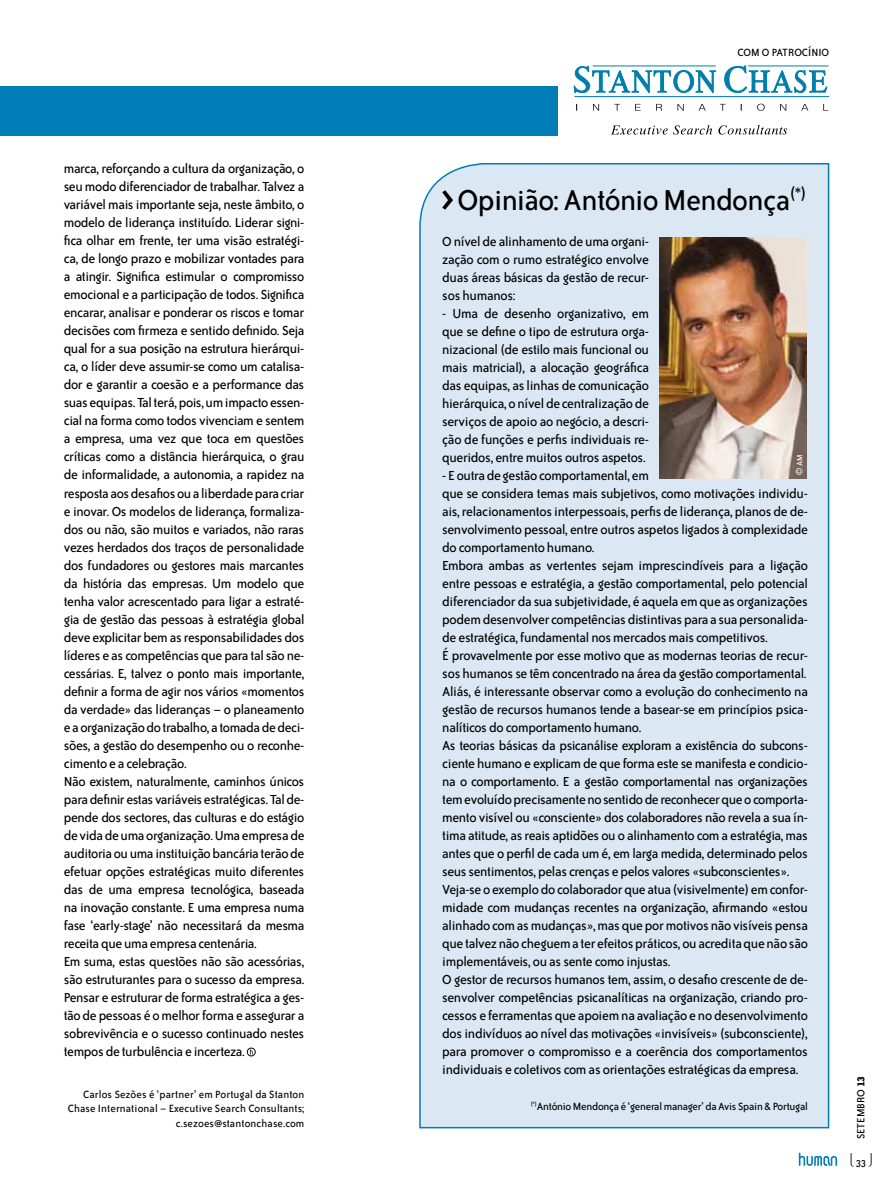
<style>
.page{position:relative;width:893px;height:1191px;background:#fff}
.page>*{position:absolute;margin:0;border:0;box-sizing:border-box;transform-origin:0 0}
.t1{font:33px "Bailey Sans ITC";letter-spacing:-.02em;color:#000}
.t2{font:15px/18px "Bailey Sans ITC";letter-spacing:-.025em;color:#000;text-align:justify}
.t3{font:12px/14.4px "Bailey Sans ITC";letter-spacing:.01em;color:#000;text-align:right}
.t4{font:12px "Bailey Sans ITC";letter-spacing:-.02em;color:#000}
.t5{font:9px "Bailey Sans ITC";color:#fff}
.s1{font-family:"Helvetica Neue"}
.s2{font-weight:700}
</style>
<div class="page">
<svg style="left:851px;top:1153px;width:2px;height:13px"></svg>
<svg style="left:869px;top:1153px;width:3px;height:13px"></svg>
<svg style="left:799px;top:1152px;width:38px;height:13px"></svg>
<svg style="left:247px;top:1047px;width:9px;height:9px"></svg>
<div style="left:0;top:86px;width:557px;height:49px;background:#007db7"></div>
<svg style="left:593px;top:104px;width:6px;height:7px"></svg>
<svg style="left:614px;top:104px;width:6px;height:7px"></svg>
<svg style="left:635px;top:104px;width:6px;height:7px"></svg>
<svg style="left:656px;top:104px;width:6px;height:7px"></svg>
<svg style="left:677px;top:104px;width:7px;height:7px"></svg>
<svg style="left:699px;top:104px;width:7px;height:7px"></svg>
<svg style="left:720px;top:104px;width:6px;height:7px"></svg>
<svg style="left:757px;top:104px;width:8px;height:7px"></svg>
<svg style="left:780px;top:104px;width:6px;height:7px"></svg>
<svg style="left:801px;top:104px;width:7px;height:7px"></svg>
<svg style="left:823px;top:104px;width:5px;height:7px"></svg>
<svg style="left:611px;top:125px;width:101px;height:10px"></svg>
<svg style="left:718px;top:125px;width:69px;height:10px"></svg>
<svg style="left:574px;top:66px;width:142px;height:27px"></svg>
<svg style="left:725px;top:66px;width:102px;height:27px"></svg>
<hr style="left:748px;top:65px;width:80px;height:1px;background:#007eac">
<hr style="left:575px;top:96px;width:254px;height:1px;background:#007eac">
<hr style="left:593px;top:65px;width:122px;height:1px;background:#007eac">
<svg style="left:419px;top:163px;width:411px;height:966px;background:#d3dde5"></svg>
<p class="t2" style="left:64px;top:160px;width:242px;text-align:left">marca, reforçando a cultura da organização, o seu modo diferenciador de trabalhar. Talvez a variável mais importante seja, neste âmbito, o modelo de liderança instituído. Liderar signi&shy;fica olhar em frente, ter uma visão estratégi&shy;ca, de longo prazo e mobilizar vontades para a atingir. Significa estimular o compromisso emocional e a participação de todos. Significa encarar, analisar e ponderar os riscos e tomar decisões com firmeza e sentido definido. Seja qual for a sua posição na estrutura hierárqui&shy;ca, o líder deve assumir-se como um catalisa&shy;dor e garantir a coesão e a performance das suas equipas. Tal terá, pois, um impacto essen&shy;cial na forma como todos vivenciam e sentem a empresa, uma vez que toca em questões críticas como a distância hierárquica, o grau de informalidade, a autonomia, a rapidez na resposta aos desafios ou a liberdade para criar e inovar. Os modelos de liderança, formaliza&shy;dos ou não, são muitos e variados, não raras vezes herdados dos traços de personalidade dos fundadores ou gestores mais marcantes da história das empresas. Um modelo que tenha valor acrescentado para ligar a estraté&shy;gia de gestão das pessoas à estratégia global deve explicitar bem as responsabilidades dos líderes e as competências que para tal são ne&shy;cessárias. E, talvez o ponto mais importante, definir a forma de agir nos vários «momentos da verdade» das lideranças – o planeamento e a organização do trabalho, a tomada de deci&shy;sões, a gestão do desempenho ou o reconhe&shy;cimento e a celebração.<br>Não existem, naturalmente, caminhos únicos para definir estas variáveis estratégicas. Tal de&shy;pende dos sectores, das culturas e do estágio de vida de uma organização. Uma empresa de auditoria ou uma instituição bancária terão de efetuar opções estratégicas muito diferentes das de uma empresa tecnológica, baseada na inovação constante. E uma empresa numa fase ‘early-stage’ não necessitará da mesma receita que uma empresa centenária.<br>Em suma, estas questões não são acessórias, são estruturantes para o sucesso da empresa.<br>Pensar e estruturar de forma estratégica a ges&shy;tão de pessoas é o melhor forma e assegurar a sobrevivência e o sucesso continuado nestes tempos de turbulência e incerteza.</p>
<p class="t3" style="left:68px;top:1087px;width:238px">Carlos Sezões é ‘partner’ em Portugal da Stanton<br>Chase International – Executive Search Consultants; c.sezoes@stantonchase.com</p>
<p class="t3" style="left:737px;top:46px;width:93px">COM O PATROCÍNIO</p>
<h1 class="t1" style="left:458px;top:182px;width:350px">Opinião: António Mendonça<sup>(*)</sup></h1>
<p class="t2" style="left:442px;top:232px;width:208px">O nível de alinhamento de uma organi&shy;zação com o rumo estratégico envolve duas áreas básicas da gestão de recur&shy;sos humanos:</p>
<p class="t2" style="left:442px;top:304px;width:208px">- Uma de desenho organizativo, em que se define o tipo de estrutura orga&shy;nizacional (de estilo mais funcional ou mais matricial), a alocação geográfica das equipas, as linhas de comunicação hierárquica, o nível de centralização de serviços de apoio ao negócio, a descri&shy;ção de funções e perfis individuais re&shy;queridos, entre muitos outros aspetos.</p>
<p class="t2" style="left:442px;top:466px;width:367px;text-align:left">- E outra de gestão comportamental, em<br>que se considera temas mais subjetivos, como motivações individu&shy;ais, relacionamentos interpessoais, perfis de liderança, planos de de&shy;senvolvimento pessoal, entre outros aspetos ligados à complexidade do comportamento humano.<br>Embora ambas as vertentes sejam imprescindíveis para a ligação entre pessoas e estratégia, a gestão comportamental, pelo potencial diferenciador da sua subjetividade, é aquela em que as organizações podem desenvolver competências distintivas para a sua personalida&shy;de estratégica, fundamental nos mercados mais competitivos.<br>É provavelmente por esse motivo que as modernas teorias de recur&shy;sos humanos se têm concentrado na área da gestão comportamental.<br>Aliás, é interessante observar como a evolução do conhecimento na gestão de recursos humanos tende a basear-se em princípios psica&shy;nalíticos do comportamento humano.<br>As teorias básicas da psicanálise exploram a existência do subcons&shy;ciente humano e explicam de que forma este se manifesta e condicio&shy;na o comportamento. E a gestão comportamental nas organizações tem evoluído precisamente no sentido de reconhecer que o comporta&shy;mento visível ou «consciente» dos colaboradores não revela a sua ín&shy;tima atitude, as reais aptidões ou o alinhamento com a estratégia, mas antes que o perfil de cada um é, em larga medida, determinado pelos seus sentimentos, pelas crenças e pelos valores «subconscientes».<br>Veja-se o exemplo do colaborador que atua (visivelmente) em confor&shy;midade com mudanças recentes na organização, afirmando «estou alinhado com as mudanças», mas que por motivos não visíveis pensa que talvez não cheguem a ter efeitos práticos, ou acredita que não são implementáveis, ou as sente como injustas.<br>O gestor de recursos humanos tem, assim, o desafio crescente de de&shy;senvolver competências psicanalíticas na organização, criando pro&shy;cessos e ferramentas que apoiem na avaliação e no desenvolvimento dos indivíduos ao nível das motivações «invisíveis» (subconsciente), para promover o compromisso e a coerência dos comportamentos individuais e coletivos com as orientações estratégicas da empresa.</p>
<p class="t4" style="left:531px;top:1100px;width:279px"><sup>(*)</sup>António Mendonça é ‘general manager’ da Avis Spain &amp; Portugal</p>
<p class="t5" style="left:795px;top:475px;width:22px;rotate:-90deg"><span class="s1">©</span> AM</p>
<p class="t3" style="left:854px;top:1139px;width:65px;rotate:-90deg">SETEMBRO <span class="s2">13</span></p>
<p class="t3" style="left:856px;top:1156px;width:12px">33</p>
</div>
